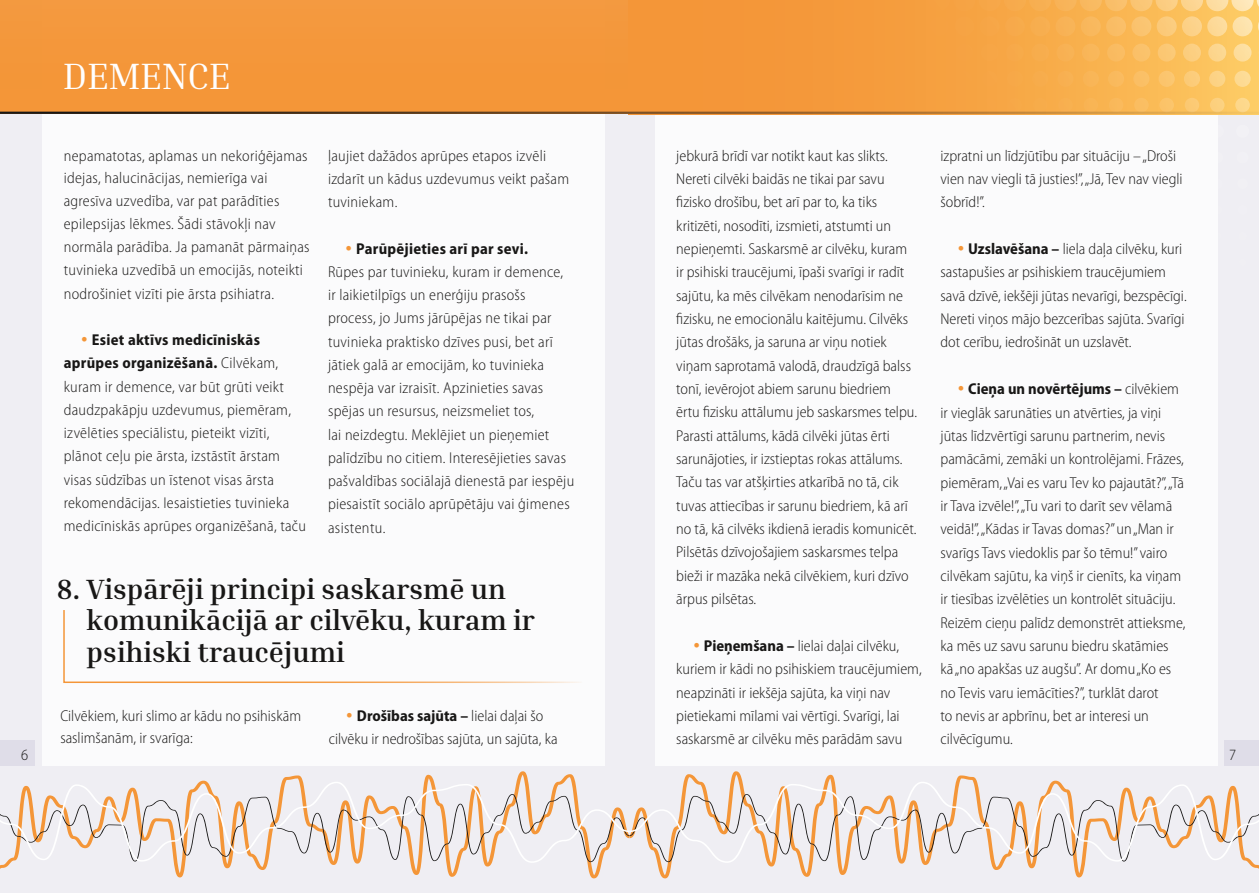
<style>
.page{position:relative;width:1259px;height:893px;background:#efeef3}
.page>*{position:absolute;margin:0;border:0;box-sizing:border-box;transform-origin:0 0}
.t1{font:37.5px "Inria Serif";letter-spacing:-.01em;color:#fff}
.t2{font:700 28.5px/31.5px "Inria Serif";color:#181716}
.t3{font:300 semi-condensed 15.75px/23.4px "Myriad Pro";color:#181716}
.s1{color:#f49638}
.s2{font-weight:700}
</style>
<div class="page">
<div style="left:43px;top:0;width:562px;height:766px;background:#fff"></div>
<div style="left:655px;top:0;width:562px;height:766px;background:#fff"></div>
<div style="left:0;top:0;width:629px;height:114px;background:#f49638"></div>
<div style="left:628px;top:0;width:631px;height:114px;background:linear-gradient(to right,#f28b2f,#fcc25d)"></div>
<img style="left:928px;top:0;width:22px;height:11px">
<img style="left:929px;top:16px;width:20px;height:20px;border-radius:10px">
<img style="left:930px;top:44px;width:18px;height:18px;border-radius:9px">
<img style="left:931px;top:71px;width:16px;height:16px;border-radius:8px">
<img style="left:931px;top:98px;width:15px;height:14px;border-radius:7px">
<img style="left:953px;top:0;width:22px;height:11px">
<img style="left:954px;top:16px;width:20px;height:20px;border-radius:10px">
<img style="left:955px;top:44px;width:18px;height:18px;border-radius:9px">
<img style="left:956px;top:71px;width:16px;height:16px;border-radius:8px">
<img style="left:957px;top:98px;width:14px;height:14px;border-radius:7px">
<img style="left:978px;top:0;width:22px;height:11px">
<img style="left:979px;top:16px;width:20px;height:20px;border-radius:10px">
<img style="left:980px;top:44px;width:18px;height:18px;border-radius:9px">
<img style="left:981px;top:71px;width:16px;height:16px;border-radius:8px">
<img style="left:982px;top:98px;width:15px;height:14px;border-radius:7px">
<img style="left:1003px;top:0;width:23px;height:11px">
<img style="left:1005px;top:16px;width:20px;height:20px;border-radius:10px">
<img style="left:1006px;top:44px;width:18px;height:18px;border-radius:9px">
<img style="left:1007px;top:71px;width:16px;height:16px;border-radius:8px">
<img style="left:1007px;top:98px;width:15px;height:14px;border-radius:7px">
<img style="left:1029px;top:0;width:22px;height:11px">
<img style="left:1030px;top:16px;width:20px;height:20px;border-radius:10px">
<img style="left:1031px;top:44px;width:18px;height:18px;border-radius:9px">
<img style="left:1032px;top:71px;width:16px;height:16px;border-radius:8px">
<img style="left:1033px;top:98px;width:14px;height:14px;border-radius:7px">
<img style="left:1054px;top:0;width:22px;height:11px">
<img style="left:1055px;top:16px;width:20px;height:20px;border-radius:10px">
<img style="left:1056px;top:44px;width:18px;height:18px;border-radius:9px">
<img style="left:1057px;top:71px;width:16px;height:16px;border-radius:8px">
<img style="left:1058px;top:98px;width:14px;height:14px;border-radius:7px">
<img style="left:1079px;top:0;width:23px;height:11px">
<img style="left:1080px;top:16px;width:20px;height:20px;border-radius:10px">
<img style="left:1081px;top:44px;width:18px;height:18px;border-radius:9px">
<img style="left:1082px;top:71px;width:17px;height:16px;border-radius:8px">
<img style="left:1083px;top:98px;width:15px;height:14px;border-radius:7px">
<img style="left:1105px;top:0;width:22px;height:11px">
<img style="left:1106px;top:16px;width:20px;height:20px;border-radius:10px">
<img style="left:1107px;top:44px;width:18px;height:18px;border-radius:9px">
<img style="left:1108px;top:71px;width:16px;height:16px;border-radius:8px">
<img style="left:1108px;top:98px;width:15px;height:14px;border-radius:7px">
<img style="left:1130px;top:0;width:22px;height:11px">
<img style="left:1131px;top:16px;width:20px;height:20px;border-radius:10px">
<img style="left:1132px;top:44px;width:18px;height:18px;border-radius:9px">
<img style="left:1133px;top:71px;width:16px;height:16px;border-radius:8px">
<img style="left:1134px;top:98px;width:14px;height:14px;border-radius:7px">
<img style="left:1155px;top:0;width:22px;height:11px">
<img style="left:1156px;top:16px;width:20px;height:20px;border-radius:10px">
<img style="left:1157px;top:44px;width:18px;height:18px;border-radius:9px">
<img style="left:1158px;top:71px;width:16px;height:16px;border-radius:8px">
<img style="left:1159px;top:98px;width:15px;height:14px;border-radius:7px">
<img style="left:1180px;top:0;width:23px;height:11px">
<img style="left:1182px;top:16px;width:20px;height:20px;border-radius:10px">
<img style="left:1183px;top:44px;width:18px;height:18px;border-radius:9px">
<img style="left:1183px;top:71px;width:17px;height:16px;border-radius:8px">
<img style="left:1184px;top:98px;width:15px;height:14px;border-radius:7px">
<img style="left:1206px;top:0;width:22px;height:11px">
<img style="left:1207px;top:16px;width:20px;height:20px;border-radius:10px">
<img style="left:1208px;top:44px;width:18px;height:18px;border-radius:9px">
<img style="left:1209px;top:71px;width:16px;height:16px;border-radius:8px">
<img style="left:1210px;top:98px;width:14px;height:14px;border-radius:7px">
<svg style="left:1217px;top:125px;width:1px;height:13px"></svg>
<img style="left:1231px;top:0;width:22px;height:11px">
<img style="left:1232px;top:16px;width:20px;height:20px;border-radius:10px">
<img style="left:1233px;top:44px;width:18px;height:18px;border-radius:9px">
<img style="left:1234px;top:71px;width:16px;height:16px;border-radius:8px">
<img style="left:1235px;top:98px;width:14px;height:14px;border-radius:7px">
<svg style="left:1256px;top:0;width:3px;height:9px"></svg>
<svg style="left:1257px;top:19px;width:2px;height:15px"></svg>
<svg style="left:0;top:771px;width:602px;height:107px"></svg>
<svg style="left:0;top:782px;width:602px;height:81px"></svg>
<svg style="left:657px;top:771px;width:602px;height:107px"></svg>
<svg style="left:0;top:794px;width:629px;height:68px"></svg>
<svg style="left:629px;top:782px;width:630px;height:81px"></svg>
<hr style="left:0;top:112px;width:1259px;height:2px;background:#181716">
<svg style="left:63px;top:610px;width:518px;height:73px"></svg>
<div style="left:0;top:741px;width:34px;height:25px;background:#dfdde8"></div>
<div style="left:1225px;top:741px;width:34px;height:25px;background:#dfdde8"></div>
<h1 class="t1" style="left:63px;top:53px;width:169px">DEMENCE</h1>
<p class="t3" style="left:328px;top:144px;width:243px">ļaujiet dažādos aprūpes etapos izvēli izdarīt un kādus uzdevumus veikt pašam tuviniekam.</p>
<p class="t3" style="left:328px;top:237px;width:248px;text-indent:17px"><span class="s1">•</span> <span class="s2">Parūpējieties arī par sevi.<br></span>Rūpes par tuvinieku, kuram ir demence, ir laikietilpīgs un enerģiju prasošs process, jo Jums jārūpējas ne tikai par tuvinieka praktisko dzīves pusi, bet arī jātiek galā ar emocijām, ko tuvinieka nespēja var izraisīt. Apzinieties savas spējas un resursus, neizsmeliet tos,<br>lai neizdegtu. Meklējiet un pieņemiet palīdzību no citiem. Interesējieties savas pašvaldības sociālajā dienestā par iespēju piesaistīt sociālo aprūpētāju vai ģimenes asistentu.</p>
<p class="t3" style="left:64px;top:144px;width:247px;line-height:23px">nepamatotas, aplamas un nekoriģējamas idejas, halucinācijas, nemierīga vai agresīva uzvedība, var pat parādīties epilepsijas lēkmes. Šādi stāvokļi nav normāla parādība. Ja pamanāt pārmaiņas tuvinieka uzvedībā un emocijās, noteikti nodrošiniet vizīti pie ārsta psihiatra.</p>
<p class="t3" style="left:64px;top:329px;width:244px;text-indent:17px"><span class="s1">•</span> <span class="s2">Esiet aktīvs medicīniskās aprūpes organizēšanā.</span> Cilvēkam, kuram ir demence, var būt grūti veikt daudzpakāpju uzdevumus, piemēram, izvēlēties speciālistu, pieteikt vizīti, plānot ceļu pie ārsta, izstāstīt ārstam visas sūdzības un īstenot visas ārsta rekomendācijas. Iesaistieties tuvinieka medicīniskās aprūpes organizēšanā, taču</p>
<p class="t3" style="left:676px;top:144px;width:242px">jebkurā brīdī var notikt kaut kas slikts.<br>Nereti cilvēki baidās ne tikai par savu fizisko drošību, bet arī par to, ka tiks kritizēti, nosodīti, izsmieti, atstumti un nepieņemti. Saskarsmē ar cilvēku, kuram ir psihiski traucējumi, īpaši svarīgi ir radīt sajūtu, ka mēs cilvēkam nenodarīsim ne fizisku, ne emocionālu kaitējumu. Cilvēks jūtas drošāks, ja saruna ar viņu notiek viņam saprotamā valodā, draudzīgā balss tonī, ievērojot abiem sarunu biedriem ērtu fizisku attālumu jeb saskarsmes telpu.<br>Parasti attālums, kādā cilvēki jūtas ērti sarunājoties, ir izstieptas rokas attālums.<br>Taču tas var atšķirties atkarībā no tā, cik tuvas attiecības ir sarunu biedriem, kā arī no tā, kā cilvēks ikdienā ieradis komunicēt.<br>Pilsētās dzīvojošajiem saskarsmes telpa bieži ir mazāka nekā cilvēkiem, kuri dzīvo ārpus pilsētas.</p>
<p class="t3" style="left:676px;top:634px;width:247px;text-indent:17px"><span class="s1">•</span> <span class="s2">Pieņemšana –</span> lielai daļai cilvēku, kuriem ir kādi no psihiskiem traucējumiem, neapzināti ir iekšēja sajūta, ka viņi nav pietiekami mīlami vai vērtīgi. Svarīgi, lai saskarsmē ar cilvēku mēs parādām savu</p>
<p class="t3" style="left:940px;top:144px;width:244px">izpratni un līdzjūtību par situāciju – „Droši vien nav viegli tā justies!”, „Jā, Tev nav viegli šobrīd!”.</p>
<p class="t3" style="left:940px;top:237px;width:248px;text-indent:17px"><span class="s1">•</span> <span class="s2">Uzslavēšana –</span> liela daļa cilvēku, kuri sastapušies ar psihiskiem traucējumiem savā dzīvē, iekšēji jūtas nevarīgi, bezspēcīgi.<br>Nereti viņos mājo bezcerības sajūta. Svarīgi dot cerību, iedrošināt un uzslavēt.</p>
<p class="t3" style="left:940px;top:378px;width:246px;text-indent:17px"><span class="s1">•</span> <span class="s2">Cieņa un novērtējums –</span> cilvēkiem ir vieglāk sarunāties un atvērties, ja viņi jūtas līdzvērtīgi sarunu partnerim, nevis pamācāmi, zemāki un kontrolējami. Frāzes, piemēram, „Vai es varu Tev ko pajautāt?’’, „Tā ir Tava izvēle!”, „Tu vari to darīt sev vēlamā veidā!”, „Kādas ir Tavas domas?” un „Man ir svarīgs Tavs viedoklis par šo tēmu!” vairo cilvēkam sajūtu, ka viņš ir cienīts, ka viņam ir tiesības izvēlēties un kontrolēt situāciju.<br>Reizēm cieņu palīdz demonstrēt attieksme, ka mēs uz savu sarunu biedru skatāmies kā „no apakšas uz augšu”. Ar domu „Ko es no Tevis varu iemācīties?”, turklāt darot<br>to nevis ar apbrīnu, bet ar interesi un cilvēcīgumu.</p>
<h2 class="t2" style="left:87px;top:573px;width:450px;text-indent:-30px">8. Vispārēji principi saskarsmē un komunikācijā ar cilvēku, kuram ir psihiski traucējumi</h2>
<p class="t3" style="left:60px;top:705px;width:242px;line-height:22.5px">Cilvēkiem, kuri slimo ar kādu no psihiskām saslimšanām, ir svarīga:</p>
<p class="t3" style="left:329px;top:705px;width:230px;line-height:22.5px;text-align:center"><span class="s1">•</span> <span class="s2">Drošības sajūta –</span> lielai daļai šo cilvēku ir nedrošības sajūta, un sajūta, ka</p>
<p class="t3" style="left:21px;top:743px;width:9px">6</p>
<p class="t3" style="left:1229px;top:743px;width:9px">7</p>
</div>
